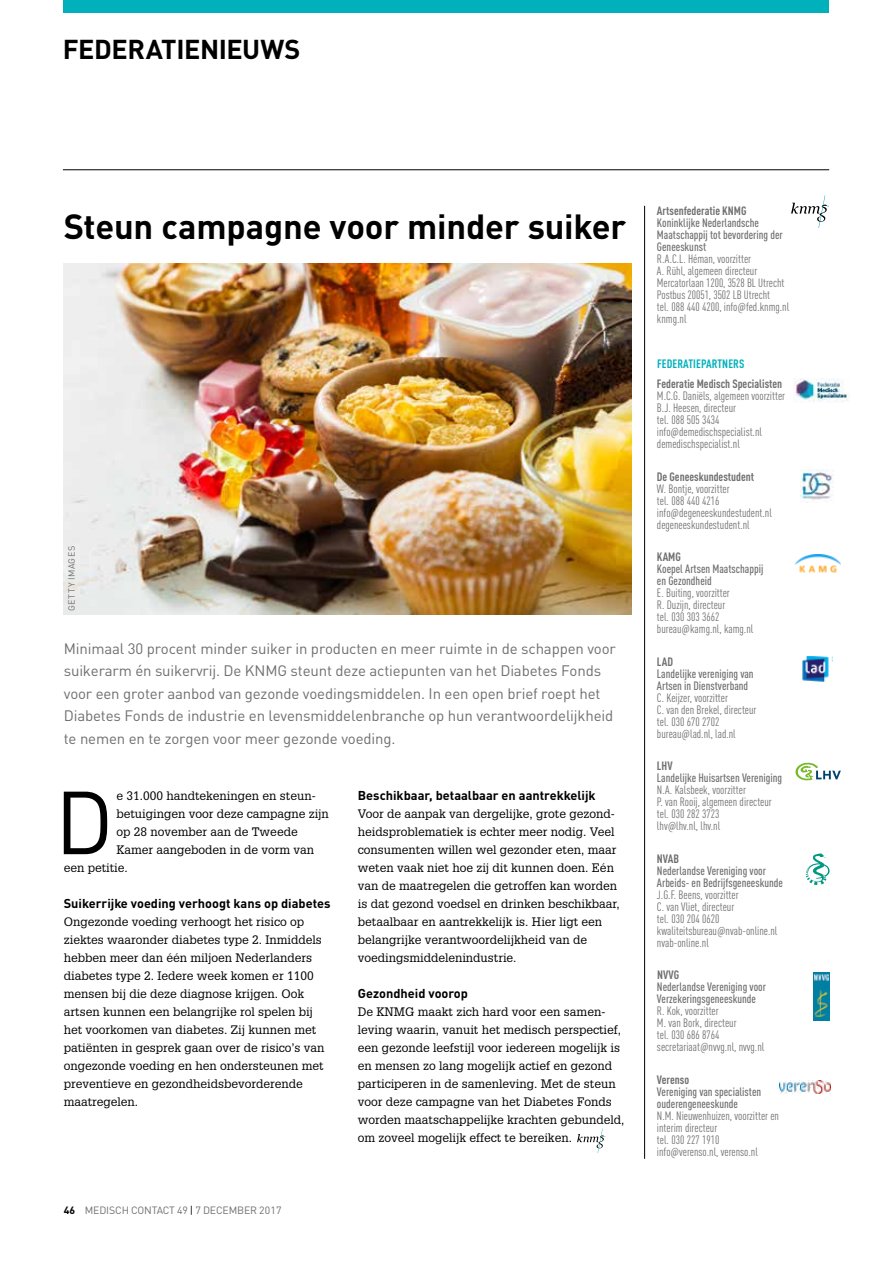
<style>
.page{position:relative;width:893px;height:1263px;background:#fff}
.page>*{position:absolute;margin:0;border:0;box-sizing:border-box;transform-origin:0 0}
.t1{font:87.9px "DINOT";color:#000}
.t2{font:700 34.5px "DINOT";letter-spacing:-.005em;color:#000}
.t3{font:700 27px "DINOT";letter-spacing:-.015em;color:#000}
.t4{font:15px/22.5px "DINOT";letter-spacing:-.01em;color:#706f6f}
.t5{font:700 12.75px "DINOT";color:#000}
.t6{font:12px/18px "Glypha LT Std";color:#000}
.t7{font:condensed 12px/12px "DINOT";color:#706f6f}
.t8{font:500 condensed 12px/12px "DINOT";color:#706f6f}
.t9{font:700 condensed 12px "DINOT";color:#706f6f}
.t10{font:700 condensed 12px "DINOT";letter-spacing:.01em;color:#00b1bb}
.t11{font:10.5px "DINOT";letter-spacing:-.015em;color:#706f6f}
.t12{font:9px "DINOT";letter-spacing:.06em;color:#706f6f}
.s1{font-weight:700;color:#000}
.s2{color:#000}
</style>
<div class="page">
<div style="left:64px;top:0;width:765px;height:13px;background:#00b1bb"></div>
<hr style="left:63px;top:169px;width:766px;height:1px;background:#000">
<hr style="left:644px;top:206px;width:1px;height:953px;background:#000">
<div style="left:814px;top:972px;width:15px;height:49px;background:#007fa2"></div>
<img style="left:814px;top:974px;width:15px;height:43px">
<svg style="left:795px;top:763px;width:46px;height:17px"></svg>
<img style="left:801px;top:470px;width:32px;height:32px">
<img style="left:802px;top:656px;width:30px;height:26px">
<svg style="left:806px;top:853px;width:23px;height:32px"></svg>
<img style="left:780px;top:1080px;width:50px;height:13px">
<img style="left:793px;top:378px;width:56px;height:24px">
<svg style="left:791px;top:196px;width:38px;height:32px"></svg>
<img style="left:795px;top:555px;width:45px;height:18px">
<svg style="left:577px;top:1129px;width:28px;height:24px"></svg>
<img style="left:64px;top:264px;width:568px;height:351px">
<h3 class="t3" style="left:63px;top:32px;width:239px">FEDERATIENIEUWS</h3>
<h2 class="t2" style="left:64px;top:204px;width:564px">Steun campagne voor minder suiker</h2>
<p class="t12" style="left:66px;top:611px;width:66px;rotate:-90deg">GETTY IMAGES</p>
<p class="t4" style="left:64px;top:637px;width:554px">Minimaal 30 procent minder suiker in producten en meer ruimte in de schappen voor suikerarm én suikervrij. De KNMG steunt deze actiepunten van het Diabetes Fonds voor een groter aanbod van gezonde voedingsmiddelen. In een open brief roept het Diabetes Fonds de industrie en levensmiddelenbranche op hun verantwoordelijkheid te nemen en te zorgen voor meer gezonde voeding.</p>
<h1 class="t1" style="left:55px;top:767px;width:61px">D</h1>
<p class="t6" style="left:116px;top:787px;width:199px">e 31.000 handtekeningen en steun-</p>
<p class="t6" style="left:116px;top:805px;width:214px">betuigingen voor deze campagne zijn</p>
<p class="t6" style="left:116px;top:823px;width:183px">op 28 november aan de Tweede</p>
<p class="t6" style="left:116px;top:841px;width:199px">Kamer aangeboden in de vorm van</p>
<p class="t6" style="left:64px;top:859px;width:66px">een petitie.</p>
<p class="t5" style="left:64px;top:895px;width:268px">Suikerrijke voeding verhoogt kans op diabetes</p>
<p class="t6" style="left:64px;top:913px;width:262px">Ongezonde voeding verhoogt het risico op ziektes waaronder diabetes type 2. Inmiddels hebben meer dan één miljoen Nederlanders diabetes type 2. Iedere week komen er 1100 mensen bij die deze diagnose krijgen. Ook artsen kunnen een belangrijke rol spelen bij het voorkomen van diabetes. Zij kunnen met patiënten in gesprek gaan over de risico’s van ongezonde voeding en hen ondersteunen met preventieve en gezondheidsbevorderende maatregelen.</p>
<p class="t11" style="left:64px;top:1204px;width:219px"><span class="s1">46</span> MEDISCH CONTACT 49 <span class="s2">|</span> 7 DECEMBER 2017</p>
<p class="t5" style="left:358px;top:787px;width:239px">Beschikbaar, betaalbaar en aantrekkelijk</p>
<p class="t6" style="left:358px;top:805px;width:263px">Voor de aanpak van dergelijke, grote gezond&shy;heidsproblematiek is echter meer nodig. Veel consumenten willen wel gezonder eten, maar weten vaak niet hoe zij dit kunnen doen. Eén van de maatregelen die getroffen kan worden is dat gezond voedsel en drinken beschikbaar, betaalbaar en aantrekkelijk is. Hier ligt een belangrijke verantwoordelijkheid van de voedingsmiddelenindustrie.</p>
<p class="t5" style="left:358px;top:985px;width:112px">Gezondheid voorop</p>
<p class="t6" style="left:358px;top:1003px;width:268px">De KNMG maakt zich hard voor een samen&shy;leving waarin, vanuit het medisch perspectief, een gezonde leefstijl voor iedereen mogelijk is en mensen zo lang mogelijk actief en gezond participeren in de samenleving. Met de steun voor deze campagne van het Diabetes Fonds worden maatschappelijke krachten gebundeld, om zoveel mogelijk effect te bereiken.</p>
<p class="t9" style="left:657px;top:203px;width:91px">Artsenfederatie KNMG</p>
<p class="t8" style="left:657px;top:217px;width:127px">Koninklijke Nederlandsche<br>Maatschappij tot bevordering der<br>Geneeskunst</p>
<p class="t7" style="left:657px;top:253px;width:134px">R.A.C.L. Héman, voorzitter<br>A. Rühl, algemeen directeur<br>Mercatorlaan 1200, 3528 BL Utrecht<br>Postbus 20051, 3502 LB Utrecht<br>tel. 088 440 4200, info@fed.knmg.nl knmg.nl</p>
<p class="t10" style="left:657px;top:356px;width:89px">FEDERATIEPARTNERS</p>
<p class="t9" style="left:657px;top:376px;width:127px">Federatie Medisch Specialisten</p>
<p class="t7" style="left:657px;top:390px;width:130px">M.C.G. Daniëls, algemeen voorzitter<br>B.J. Heesen, directeur<br>tel. 088 505 3434 info@demedischspecialist.nl demedischspecialist.nl</p>
<p class="t9" style="left:657px;top:469px;width:99px">De Geneeskundestudent</p>
<p class="t7" style="left:657px;top:482px;width:116px">W. Bontje, voorzitter<br>tel. 088 440 4216 info@degeneeskundestudent.nl degeneeskundestudent.nl</p>
<p class="t9" style="left:657px;top:549px;width:25px">KAMG</p>
<p class="t8" style="left:657px;top:563px;width:108px">Koepel Artsen Maatschappij en Gezondheid</p>
<p class="t7" style="left:657px;top:587px;width:98px">E. Buiting, voorzitter<br>R. Duzijn, directeur<br>tel. 030 303 3662 bureau@kamg.nl, kamg.nl</p>
<p class="t9" style="left:657px;top:654px;width:18px">LAD</p>
<p class="t8" style="left:657px;top:667px;width:98px">Landelijke vereniging van<br>Artsen in Dienstverband</p>
<p class="t7" style="left:657px;top:691px;width:101px">C. Keijzer, voorzitter<br>C. van den Brekel, directeur tel. 030 670 2702 bureau@lad.nl, lad.nl</p>
<p class="t9" style="left:657px;top:758px;width:17px">LHV</p>
<p class="t8" style="left:657px;top:772px;width:127px">Landelijke Huisartsen Vereniging</p>
<p class="t7" style="left:657px;top:784px;width:116px">N.A. Kalsbeek, voorzitter<br>P. van Rooij, algemeen directeur tel. 030 282 3723<br>lhv@lhv.nl, lhv.nl</p>
<p class="t9" style="left:657px;top:851px;width:24px">NVAB</p>
<p class="t8" style="left:657px;top:864px;width:127px">Nederlandse Vereniging voor<br>Arbeids- en Bedrijfsgeneeskunde</p>
<p class="t7" style="left:657px;top:888px;width:122px">J.G.F. Beens, voorzitter<br>C. van Vliet, directeur<br>tel. 030 204 0620 kwaliteitsbureau@nvab-online.nl nvab-online.nl</p>
<p class="t9" style="left:657px;top:967px;width:24px">NVVG</p>
<p class="t8" style="left:657px;top:981px;width:110px">Nederlandse Vereniging voor<br>Verzekeringsgeneeskunde</p>
<p class="t7" style="left:657px;top:1005px;width:109px">R. Kok, voorzitter<br>M. van Bork, directeur<br>tel. 030 686 8764 secretariaat@nvvg.nl, nvvg.nl</p>
<p class="t9" style="left:657px;top:1072px;width:34px">Verenso</p>
<p class="t8" style="left:657px;top:1085px;width:106px">Vereniging van specialisten ouderengeneeskunde</p>
<p class="t7" style="left:657px;top:1109px;width:124px">N.M. Nieuwenhuizen, voorzitter en interim directeur<br>tel. 030 227 1910 info@verenso.nl, verenso.nl</p>
</div>
